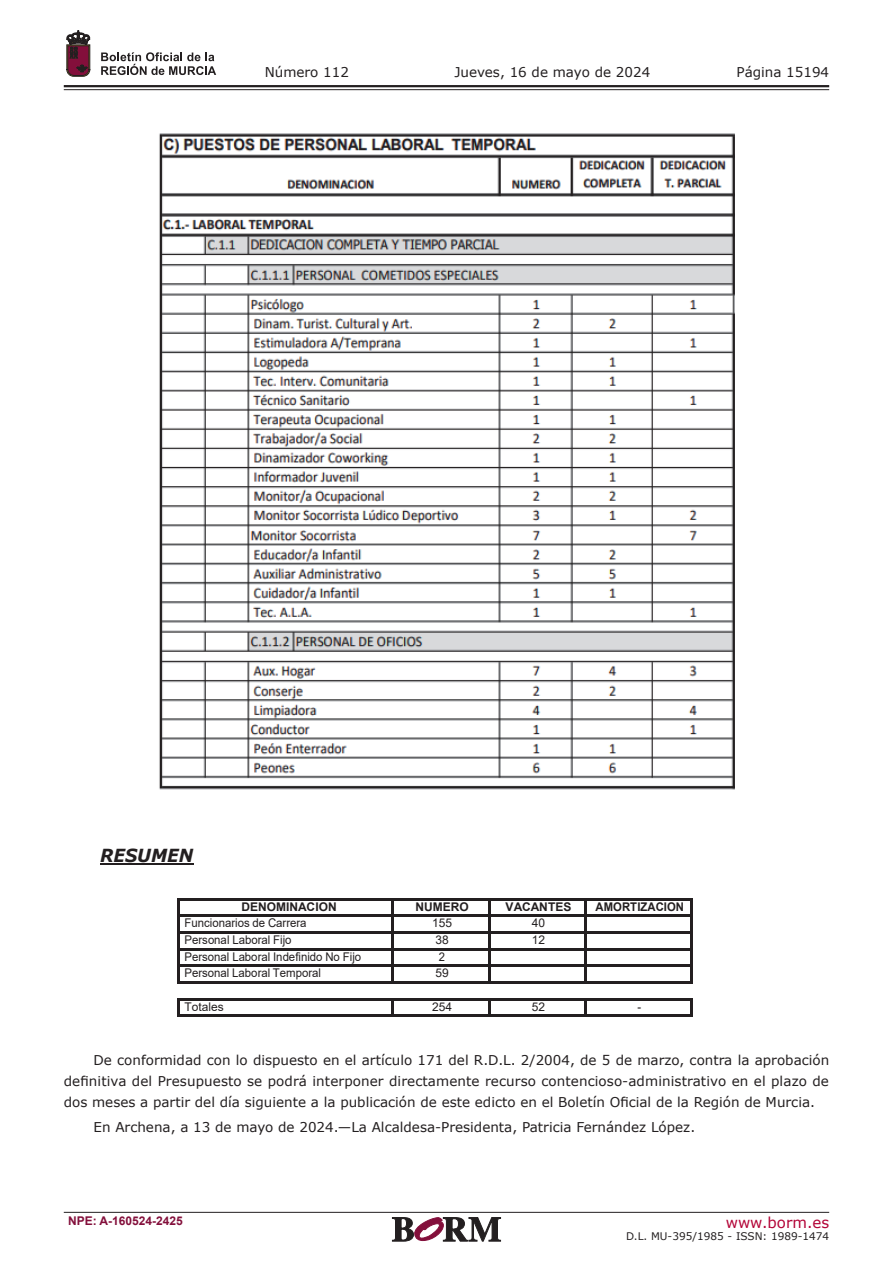
<style>
.page{position:relative;width:893px;height:1263px;background:#fff}
.page>*{position:absolute;margin:0;border:0;box-sizing:border-box;transform-origin:0 0}
.t1{font:italic 700 18px "Verdana";color:#231f20;scale:.95 1}
.t2{font:15px "Verdana";color:#b30437}
.t3{font:13.5px/21px "Verdana";color:#231f20;text-align:justify}
.t4{font:12px "Arial";color:#231f20;scale:.95 1}
.t5{font:700 12px "Arial";letter-spacing:.005em;color:#231f20}
.t6{font:12px "Arial";color:#231f20}
.t7{font:700 12px "Arial";color:#830f3b}
.t8{font:700 12px "Arial";letter-spacing:.005em;color:#231f20;scale:.94 1}
.t9{font:12px "Arial";color:#231f20;scale:.94 1}
.t10{font:10.5px "Verdana";color:#231f20}
</style>
<div class="page">
<hr style="left:64px;top:85px;width:765px;height:2px;background:#231f20">
<hr style="left:64px;top:89px;width:765px;height:1px;background:#231f20">
<svg style="left:101px;top:52px;width:115px;height:23px"></svg>
<svg style="left:67px;top:31px;width:23px;height:45px"></svg>
<hr style="left:64px;top:1212px;width:765px;height:1px;background:#231f20">
<svg style="left:392px;top:1217px;width:109px;height:24px"></svg>
<img style="left:159px;top:133px;width:576px;height:657px">
<hr style="left:100px;top:863px;width:93px;height:2px;background:#231f20">
<hr style="left:177px;top:898px;width:516px;height:2px;background:#231f20">
<hr style="left:488px;top:900px;width:3px;height:15px;background:#231f20">
<hr style="left:584px;top:900px;width:3px;height:15px;background:#231f20">
<hr style="left:690px;top:900px;width:3px;height:15px;background:#231f20">
<hr style="left:177px;top:915px;width:516px;height:2px;background:#231f20">
<hr style="left:488px;top:917px;width:3px;height:14px;background:#231f20">
<hr style="left:584px;top:917px;width:3px;height:14px;background:#231f20">
<hr style="left:690px;top:917px;width:3px;height:14px;background:#231f20">
<hr style="left:177px;top:931px;width:516px;height:2px;background:#231f20">
<hr style="left:488px;top:933px;width:3px;height:15px;background:#231f20">
<hr style="left:584px;top:933px;width:3px;height:15px;background:#231f20">
<hr style="left:690px;top:933px;width:3px;height:15px;background:#231f20">
<hr style="left:177px;top:948px;width:516px;height:2px;background:#231f20">
<hr style="left:488px;top:950px;width:3px;height:14px;background:#231f20">
<hr style="left:584px;top:950px;width:3px;height:14px;background:#231f20">
<hr style="left:690px;top:950px;width:3px;height:14px;background:#231f20">
<hr style="left:177px;top:964px;width:516px;height:3px;background:#231f20">
<svg style="left:177px;top:900px;width:2px;height:81px"></svg>
<hr style="left:177px;top:981px;width:215px;height:2px;background:#231f20">
<svg style="left:392px;top:900px;width:2px;height:83px"></svg>
<hr style="left:394px;top:981px;width:94px;height:2px;background:#231f20">
<hr style="left:488px;top:967px;width:3px;height:16px;background:#231f20">
<hr style="left:491px;top:981px;width:93px;height:2px;background:#231f20">
<hr style="left:584px;top:967px;width:3px;height:16px;background:#231f20">
<hr style="left:587px;top:981px;width:103px;height:2px;background:#231f20">
<hr style="left:690px;top:967px;width:3px;height:16px;background:#231f20">
<hr style="left:177px;top:998px;width:516px;height:2px;background:#231f20">
<svg style="left:177px;top:1000px;width:2px;height:15px"></svg>
<hr style="left:177px;top:1015px;width:215px;height:2px;background:#231f20">
<svg style="left:392px;top:1000px;width:2px;height:17px"></svg>
<hr style="left:394px;top:1015px;width:94px;height:2px;background:#231f20">
<hr style="left:488px;top:1000px;width:3px;height:17px;background:#231f20">
<hr style="left:491px;top:1015px;width:93px;height:2px;background:#231f20">
<hr style="left:584px;top:1000px;width:3px;height:17px;background:#231f20">
<hr style="left:587px;top:1015px;width:103px;height:2px;background:#231f20">
<hr style="left:690px;top:1000px;width:3px;height:17px;background:#231f20">
<p class="t3" style="left:265px;top:61px;width:86px">Número 112</p>
<p class="t3" style="left:454px;top:61px;width:197px">Jueves, 16 de mayo de 2024</p>
<p class="t3" style="left:736px;top:61px;width:94px">Página 15194</p>
<h1 class="t1" style="left:100px;top:842px;width:100px">RESUMEN</h1>
<p class="t5" style="left:241px;top:898px;width:97px">DENOMINACION</p>
<p class="t5" style="left:415px;top:898px;width:55px">NUMERO</p>
<p class="t5" style="left:505px;top:898px;width:67px">VACANTES</p>
<p class="t8" style="left:596px;top:898px;width:96px">AMORTIZACION</p>
<p class="t4" style="left:185px;top:915px;width:130px">Funcionarios de Carrera</p>
<p class="t6" style="left:432px;top:915px;width:21px">155</p>
<p class="t6" style="left:532px;top:915px;width:15px">40</p>
<p class="t4" style="left:185px;top:931px;width:114px">Personal Laboral Fijo</p>
<p class="t6" style="left:435px;top:931px;width:15px">38</p>
<p class="t6" style="left:532px;top:931px;width:15px">12</p>
<p class="t4" style="left:185px;top:948px;width:187px">Personal Laboral Indefinido No Fijo</p>
<p class="t9" style="left:439px;top:948px;width:8px">2</p>
<p class="t4" style="left:185px;top:965px;width:145px">Personal Laboral Temporal</p>
<p class="t6" style="left:435px;top:965px;width:15px">59</p>
<p class="t6" style="left:185px;top:998px;width:41px">Totales</p>
<p class="t6" style="left:432px;top:998px;width:21px">254</p>
<p class="t6" style="left:532px;top:998px;width:15px">52</p>
<p class="t9" style="left:638px;top:998px;width:5px">-</p>
<p class="t3" style="left:64px;top:1049px;width:767px;text-indent:30px">De conformidad con lo dispuesto en el artículo 171 del R.D.L. 2/2004, de 5 de marzo, contra la aprobación definitiva del Presupuesto se podrá interponer directamente recurso contencioso-administrativo en el plazo de dos meses a partir del día siguiente a la publicación de este edicto en el Boletín Oficial de la Región de Murcia.</p>
<p class="t3" style="left:94px;top:1116px;width:603px">En Archena, a 13 de mayo de 2024.—La Alcaldesa-Presidenta, Patricia Fernández López.</p>
<p class="t7" style="left:68px;top:1212px;width:116px">NPE: A-160524-2425</p>
<p class="t2" style="left:726px;top:1212px;width:105px">www.borm.es</p>
<p class="t10" style="left:626px;top:1229px;width:205px">D.L. MU-395/1985 - ISSN: 1989-1474</p>
</div>
